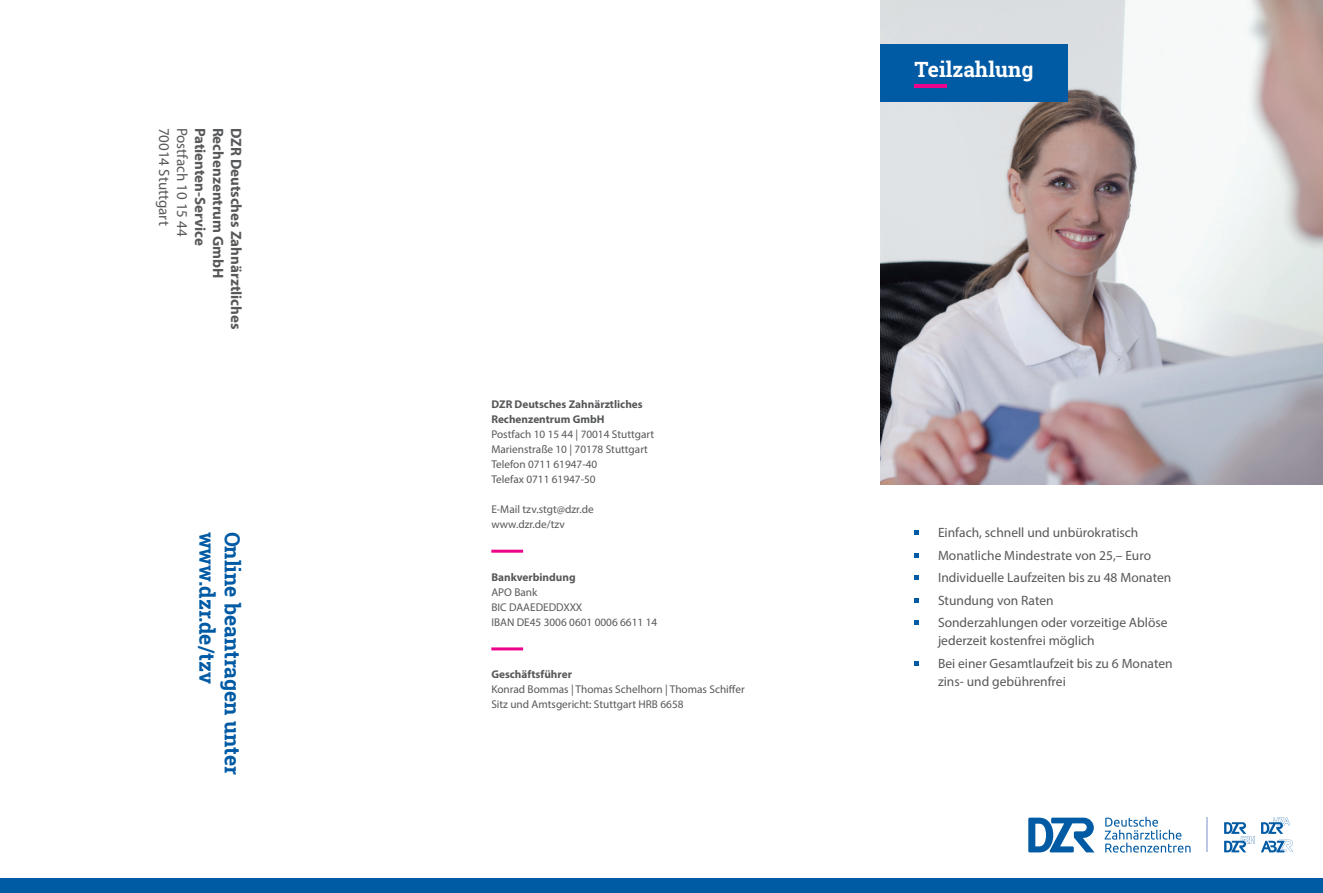
<style>
.page{position:relative;width:1323px;height:893px;background:#fff}
.page>*{position:absolute;margin:0;border:0;box-sizing:border-box;transform-origin:0 0}
.t1{font:700 21px "Roboto Slab";color:#015aa4}
.t2{font:700 21px "Roboto Slab";color:#fff}
.t3{font:700 15px "Myriad Pro";color:#57585a}
.t4{font:15px "Myriad Pro";color:#57585a}
.t5{font:13.5px/22.5px "Myriad Pro";color:#57585a}
.t6{font:11.25px/15px "Myriad Pro";color:#57585a}
.t7{font:700 11.25px/15px "Myriad Pro";color:#57585a}
</style>
<div class="page">
<img style="left:880px;top:0;width:442px;height:485px">
<svg style="left:914px;top:531px;width:5px;height:4px"></svg>
<svg style="left:914px;top:553px;width:5px;height:5px"></svg>
<svg style="left:914px;top:576px;width:5px;height:4px"></svg>
<svg style="left:914px;top:598px;width:5px;height:5px"></svg>
<svg style="left:914px;top:621px;width:5px;height:4px"></svg>
<svg style="left:914px;top:661px;width:5px;height:5px"></svg>
<hr style="left:491px;top:550px;width:32px;height:3px;background:#ed028c">
<hr style="left:491px;top:647px;width:32px;height:3px;background:#ed028c">
<div style="left:880px;top:45px;width:187px;height:57px;background:#015aa4"></div>
<hr style="left:914px;top:84px;width:32px;height:4px;background:#ed028c">
<div style="left:0;top:879px;width:1322px;height:14px;background:#015aa4"></div>
<svg style="left:1028px;top:818px;width:66px;height:34px"></svg>
<svg style="left:1104px;top:817px;width:86px;height:36px"></svg>
<hr style="left:1206px;top:818px;width:2px;height:34px;background:#bcc7e3">
<svg style="left:1261px;top:840px;width:32px;height:12px"></svg>
<svg style="left:1224px;top:822px;width:30px;height:30px"></svg>
<svg style="left:1261px;top:817px;width:29px;height:17px"></svg>
<h2 class="t4" style="left:173px;top:128px;width:99px;rotate:90deg">70014 Stuttgart</h2>
<h2 class="t4" style="left:191px;top:128px;width:111px;rotate:90deg">Postfach 10 15 44</h2>
<h2 class="t3" style="left:210px;top:128px;width:120px;rotate:90deg">Patienten-Service</h2>
<h2 class="t3" style="left:228px;top:128px;width:152px;rotate:90deg">Rechenzentrum GmbH</h2>
<h2 class="t3" style="left:246px;top:128px;width:203px;rotate:90deg">DZR Deutsches Zahnärztliches</h2>
<h1 class="t1" style="left:221px;top:531px;width:154px;rotate:90deg">www.dzr.de/tzv</h1>
<h1 class="t1" style="left:247px;top:531px;width:245px;rotate:90deg">Online beantragen unter</h1>
<p class="t7" style="left:491px;top:396px;width:153px">DZR Deutsches Zahnärztliches<br>Rechenzentrum GmbH</p>
<p class="t6" style="left:491px;top:427px;width:164px">Postfach 10 15 44 | 70014 Stuttgart<br>Marienstraße 10 | 70178 Stuttgart<br>Telefon 0711 61947-40<br>Telefax 0711 61947-50</p>
<p class="t6" style="left:491px;top:502px;width:104px">E-Mail tzv.stgt@dzr.de www.dzr.de/tzv</p>
<p class="t7" style="left:491px;top:569px;width:86px">Bankverbindung</p>
<p class="t6" style="left:491px;top:584px;width:167px">APO Bank<br>BIC DAAEDEDDXXX<br>IBAN DE45 3006 0601 0006 6611 14</p>
<p class="t7" style="left:491px;top:667px;width:82px">Geschäftsführer</p>
<p class="t6" style="left:491px;top:682px;width:255px">Konrad Bommas | Thomas Schelhorn | Thomas Schiffer<br>Sitz und Amtsgericht: Stuttgart HRB 6658</p>
<h1 class="t2" style="left:914px;top:55px;width:120px">Teilzahlung</h1>
<p class="t5" style="left:938px;top:521px;width:235px">Einfach, schnell und unbürokratisch Monatliche Mindestrate von 25,– Euro Individuelle Laufzeiten bis zu 48 Monaten Stundung von Raten<br>Sonderzahlungen oder vorzeitige Ablöse</p>
<p class="t5" style="left:938px;top:629px;width:236px">jederzeit kostenfrei möglich<br>Bei einer Gesamtlaufzeit bis zu 6 Monaten</p>
<p class="t5" style="left:938px;top:670px;width:129px">zins- und gebührenfrei</p>
</div>
